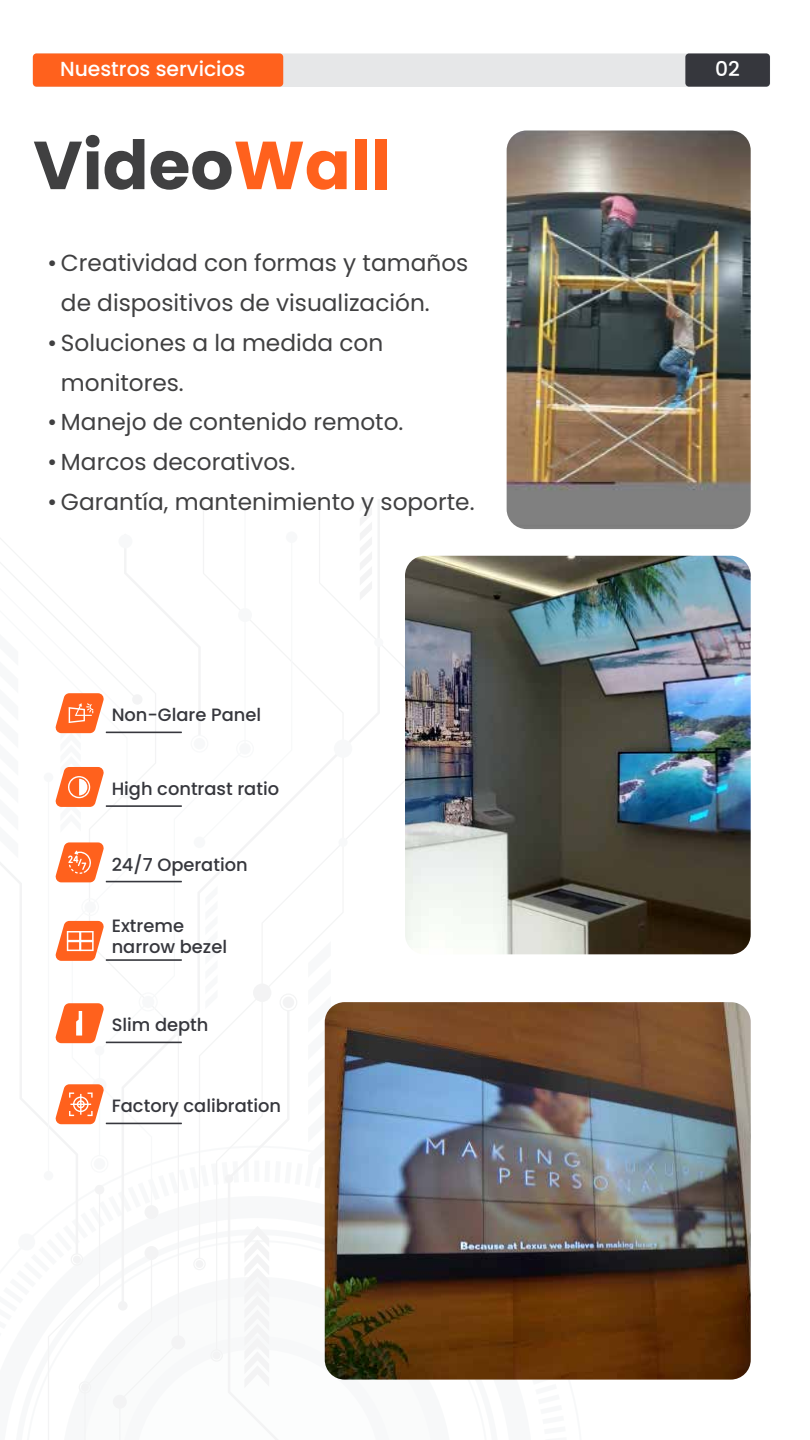
<style>
.page{position:relative;width:810px;height:1440px;background:#fff}
.page>*{position:absolute;margin:0;border:0;box-sizing:border-box;transform-origin:0 0}
.t1{font:700 67.72px "Poppins";color:#404041}
.t2{font:23.25px/39.8px "Poppins";color:#404041}
.t3{font:500 20.33px "Poppins";color:#fff}
.t4{font:500 17.85px/21.6px "Poppins";color:#36373d}
.s1{color:#ff611d}
</style>
<div class="page">
<div style="left:33px;top:53px;width:737px;height:34px;background:#e6e7e8;border-radius:4px"></div>
<div style="left:33px;top:53px;width:250px;height:34px;background:#ff611d;border-radius:4px"></div>
<div style="left:685px;top:53px;width:85px;height:34px;background:#36373d;border-radius:4px"></div>
<img style="left:507px;top:130px;width:244px;height:399px">
<img style="left:567px;top:556px;width:184px;height:398px">
<img style="left:567px;top:1002px;width:184px;height:378px">
<svg style="left:0;top:500px;width:567px;height:940px"></svg>
<p class="t3" style="left:60px;top:58px;width:187px">Nuestros servicios</p>
<p class="t3" style="left:715px;top:58px;width:26px">02</p>
<h1 class="t1" style="left:33px;top:126px;width:359px">Video<span class="s1">Wall</span></h1>
<p class="t2" style="left:61px;top:243px;width:409px;text-indent:-14px">• Creatividad con formas y tamaños de dispositivos de visualización.</p>
<p class="t2" style="left:61px;top:323px;width:324px;text-indent:-14px">• Soluciones a la medida con monitores.</p>
<p class="t2" style="left:47px;top:403px;width:358px">• Manejo de contenido remoto.</p>
<p class="t2" style="left:47px;top:442px;width:249px">• Marcos decorativos.</p>
<p class="t2" style="left:47px;top:482px;width:429px">• Garantía, mantenimiento y soporte.</p>
<p class="t4" style="left:112px;top:704px;width:151px">Non-Glare Panel</p>
<p class="t4" style="left:112px;top:778px;width:169px">High contrast ratio</p>
<p class="t4" style="left:112px;top:854px;width:138px">24/7 Operation</p>
<p class="t4" style="left:112px;top:915px;width:117px">Extreme narrow bezel</p>
<p class="t4" style="left:112px;top:1014px;width:98px">Slim depth</p>
<p class="t4" style="left:112px;top:1095px;width:171px">Factory calibration</p>
</div>
